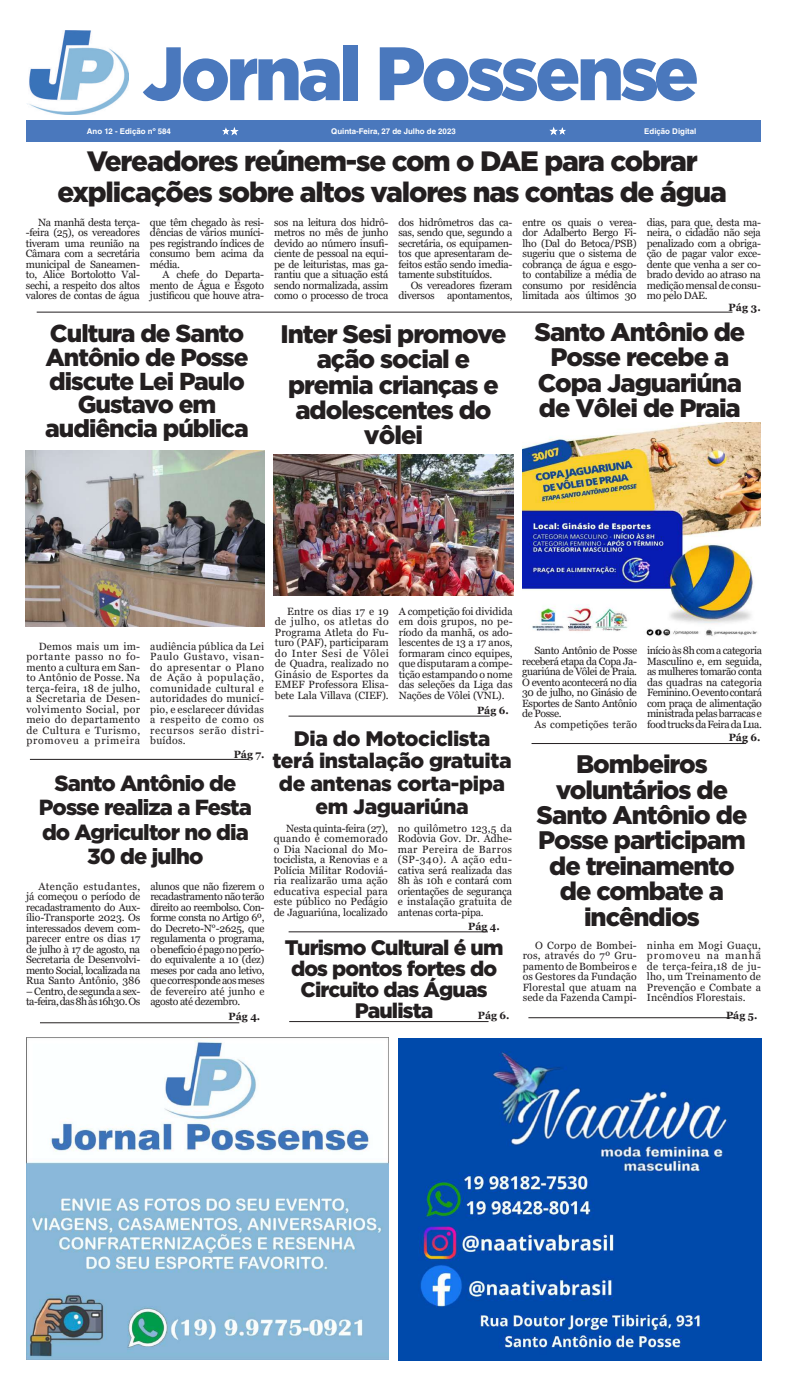
<style>
.page{position:relative;width:787px;height:1389px;background:#fff}
.page>*{position:absolute;margin:0;border:0;box-sizing:border-box;transform-origin:0 0}
.t1{font:900 75.51px "Gotham";letter-spacing:-.05em;color:#4a78bd}
.t2{font:900 28px/30.6px "Gotham";letter-spacing:-.04em;color:#231f20;text-align:center}
.t3{font:900 25.38px/25.4px "Gotham";letter-spacing:-.04em;color:#231f20;text-align:center}
.t4{font:900 24.5px/23.6px "Gotham";letter-spacing:-.04em;color:#231f20;text-align:center}
.t5{font:900 21.88px/24.5px "Gotham";letter-spacing:-.04em;color:#231f20;text-align:center}
.t6{font:900 21px/21px "Gotham";letter-spacing:-.035em;color:#231f20;text-align:center}
.t7{font:10.5px/10.5px "Georgia";letter-spacing:-.03em;color:#231f20;text-align:justify}
.t8{font:700 10.5px "Georgia";color:#231f20}
.t9{font:10.5px "Georgia";letter-spacing:.01em;color:#231f20}
.t10{font:700 7.88px "Helvetica LT Std";color:#fff}
</style>
<div class="page">
<div style="left:26px;top:121px;width:734px;height:21px;background:#4a78bd"></div>
<svg style="left:223px;top:127px;width:16px;height:9px"></svg>
<svg style="left:549px;top:127px;width:17px;height:8px"></svg>
<hr style="left:30px;top:759px;width:218px;height:1px;background:#231f20">
<hr style="left:531px;top:743px;width:215px;height:1px;background:#231f20">
<hr style="left:528px;top:1018px;width:205px;height:1px;background:#231f20">
<hr style="left:40px;top:1023px;width:199px;height:1px;background:#231f20">
<hr style="left:289px;top:1021px;width:199px;height:1px;background:#231f20">
<hr style="left:37px;top:312px;width:695px;height:1px;background:#231f20">
<hr style="left:288px;top:716px;width:201px;height:1px;background:#231f20">
<img style="left:29px;top:30px;width:100px;height:85px">
<hr style="left:288px;top:932px;width:199px;height:1px;background:#231f20">
<img style="left:398px;top:1038px;width:363px;height:322px">
<img style="left:26px;top:1037px;width:362px;height:323px">
<img style="left:273px;top:455px;width:240px;height:140px">
<img style="left:26px;top:451px;width:238px;height:176px">
<img style="left:522px;top:423px;width:238px;height:213px">
<h1 class="t1" style="left:142px;top:30px;width:558px">Jornal Possense</h1>
<p class="t10" style="left:331px;top:126px;width:126px">Quinta-Feira, 27 de Julho de 2023</p>
<p class="t10" style="left:87px;top:126px;width:86px">Ano 12 - Edição nº 584</p>
<p class="t10" style="left:644px;top:126px;width:54px">Edição Digital</p>
<h2 class="t2" style="left:57px;top:145px;width:671px">Vereadores reúnem-se com o DAE para cobrar explicações sobre altos valores nas contas de água</h2>
<p class="t7" style="left:26px;top:217px;width:116px;text-indent:12px">Na manhã desta terça--feira (25), os vereadores tiveram uma reunião na Câmara com a secretária municipal de Saneamen&shy;to, Alice Bortolotto Val&shy;sechi, a respeito dos altos valores de contas de água</p>
<p class="t7" style="left:150px;top:217px;width:116px">que têm chegado às resi&shy;dências de vários muníci&shy;pes registrando índices de consumo bem acima da média.</p>
<p class="t7" style="left:150px;top:269px;width:116px;text-indent:12px">A chefe do Departa&shy;mento de Água e Esgoto justificou que houve atra-</p>
<p class="t7" style="left:274px;top:217px;width:116px">sos na leitura dos hidrô&shy;metros no mês de junho devido ao número insufi&shy;ciente de pessoal na equi&shy;pe de leituristas, mas ga&shy;rantiu que a situação está sendo normalizada, assim como o processo de troca</p>
<p class="t7" style="left:398px;top:217px;width:116px">dos hidrômetros das ca&shy;sas, sendo que, segundo a secretária, os equipamen&shy;tos que apresentaram de&shy;feitos estão sendo imedia&shy;tamente substituídos.</p>
<p class="t7" style="left:398px;top:280px;width:116px;text-align:right">Os vereadores fizeram diversos apontamentos,</p>
<p class="t7" style="left:522px;top:217px;width:116px">entre os quais o verea&shy;dor Adalberto Bergo Fi&shy;lho (Dal do Betoca/PSB) sugeriu que o sistema de cobrança de água e esgo&shy;to contabilize a média de consumo por residência limitada aos últimos 30</p>
<p class="t7" style="left:646px;top:217px;width:116px">dias, para que, desta ma&shy;neira, o cidadão não seja penalizado com a obriga&shy;ção de pagar valor exce&shy;dente que venha a ser co&shy;brado devido ao atraso na medição mensal de consu&shy;mo pelo DAE.</p>
<p class="t8" style="left:728px;top:301px;width:34px">Pág 3.</p>
<h3 class="t4" style="left:45px;top:321px;width:205px">Cultura de Santo<br>Antônio de Posse discute Lei Paulo<br>Gustavo em audiência pública</h3>
<h3 class="t3" style="left:534px;top:319px;width:212px">Santo Antônio de<br>Posse recebe a<br>Copa Jaguariúna de Vôlei de Praia</h3>
<h3 class="t3" style="left:280px;top:321px;width:227px">Inter Sesi promove ação social e premia crianças e adolescentes do vôlei</h3>
<p class="t7" style="left:275px;top:606px;width:115px;text-indent:12px">Entre os dias 17 e 19 de julho, os atletas do Programa Atleta do Fu&shy;turo (PAF), participaram do Inter Sesi de Vôlei de Quadra, realizado no Ginásio de Esportes da EMEF Professora Elisa&shy;bete Lala Villava (CIEF).</p>
<p class="t7" style="left:398px;top:606px;width:115px">A competição foi dividida em dois grupos, no pe&shy;ríodo da manhã, os ado&shy;lescentes de 13 a 17 anos, formaram cinco equipes, que disputaram a compe&shy;tição estampando o nome das seleções da Liga das Nações de Vôlei (VNL).</p>
<p class="t7" style="left:26px;top:641px;width:115px;text-indent:12px">Demos mais um im&shy;portante passo no fo&shy;mento a cultura em San&shy;to Antônio de Posse. Na terça-feira, 18 de julho, a Secretaria de Desen&shy;volvimento Social, por meio do departamento de Cultura e Turismo, promoveu a primeira</p>
<p class="t7" style="left:150px;top:641px;width:115px">audiência pública da Lei Paulo Gustavo, visan&shy;do apresentar o Plano de Ação à população, comunidade cultural e autoridades do municí&shy;pio, e esclarecer dúvidas a respeito de como os recursos serão distri&shy;buídos.</p>
<p class="t7" style="left:522px;top:645px;width:116px;text-indent:12px">Santo Antônio de Posse receberá etapa da Copa Ja&shy;guariúna de Vôlei de Praia.<br>O evento acontecerá no dia 30 de julho, no Ginásio de Esportes de Santo Antônio de Posse.</p>
<p class="t9" style="left:534px;top:718px;width:104px">As competições terão</p>
<p class="t7" style="left:647px;top:645px;width:116px">início às 8h com a categoria Masculino e, em seguida, as mulheres tomarão conta das quadras na categoria Feminino. O evento contará com praça de alimentação ministrada pelas barracas e food trucks da Feira da Lua.</p>
<p class="t8" style="left:477px;top:703px;width:33px">Pág 6.</p>
<h3 class="t6" style="left:272px;top:726px;width:240px;line-height:22.8px">Dia do Motociclista terá instalação gratuita de antenas corta-pipa em Jaguariúna</h3>
<p class="t8" style="left:728px;top:730px;width:33px">Pág 6.</p>
<p class="t8" style="left:234px;top:748px;width:32px">Pág 7.</p>
<h3 class="t3" style="left:536px;top:751px;width:212px">Bombeiros voluntários de<br>Santo Antônio de<br>Posse participam de treinamento de combate a incêndios</h3>
<h3 class="t5" style="left:39px;top:770px;width:214px">Santo Antônio de<br>Posse realiza a Festa do Agricultor no dia<br>30 de julho</h3>
<p class="t7" style="left:273px;top:823px;width:116px;text-indent:12px">Nesta quinta-feira (27), quando é comemorado o Dia Nacional do Mo&shy;tociclista, a Renovias e a Polícia Militar Rodoviá&shy;ria realizarão uma ação educativa especial para este público no Pedágio de Jaguariúna, localizado</p>
<p class="t7" style="left:398px;top:823px;width:116px">no quilômetro 123,5 da Rodovia Gov. Dr. Adhe&shy;mar Pereira de Barros (SP-340). A ação edu&shy;cativa será realizada das 8h às 10h e contará com orientações de segurança e instalação gratuita de antenas corta-pipa.</p>
<p class="t7" style="left:150px;top:881px;width:116px">alunos que não fizerem o recadastramento não terão direito ao reembolso. Con&shy;forme consta no Artigo 6º, do Decreto-N°-2625, que regulamenta o programa, o benefício é pago no perío&shy;do equivalente a 10 (dez) meses por cada ano letivo, que corresponde aos meses de fevereiro até junho e agosto até dezembro.</p>
<p class="t7" style="left:26px;top:881px;width:116px;text-indent:12px">Atenção estudantes, já começou o período de recadastramento do Aux&shy;ílio-Transporte 2023. Os interessados devem com&shy;parecer entre os dias 17 de julho à 17 de agosto, na Secretaria de Desenvolvi&shy;mento Social, localizada na Rua Santo Antônio, 386</p>
<p class="t7" style="left:26px;top:986px;width:116px">– Centro, de segunda a sex&shy;ta-feira, das 8h às 16h30. Os</p>
<p class="t8" style="left:468px;top:920px;width:33px">Pág 4.</p>
<h3 class="t6" style="left:284px;top:937px;width:220px">Turismo Cultural é um dos pontos fortes do<br>Circuito das Águas<br>Paulista</h3>
<p class="t7" style="left:522px;top:940px;width:116px;text-indent:12px">O Corpo de Bombei&shy;ros, através do 7º Gru&shy;pamento de Bombeiros e os Gestores da Fundação Florestal que atuam na sede da Fazenda Campi-</p>
<p class="t7" style="left:646px;top:940px;width:116px">ninha em Mogi Guaçu, promoveu na manhã de terça-feira,18 de ju&shy;lho, um Treinamento de Prevenção e Combate a Incêndios Florestais.</p>
<p class="t8" style="left:228px;top:1010px;width:33px">Pág 4.</p>
<p class="t8" style="left:477px;top:1009px;width:33px">Pág 6.</p>
<p class="t8" style="left:725px;top:1008px;width:33px">Pág 5.</p>
</div>
